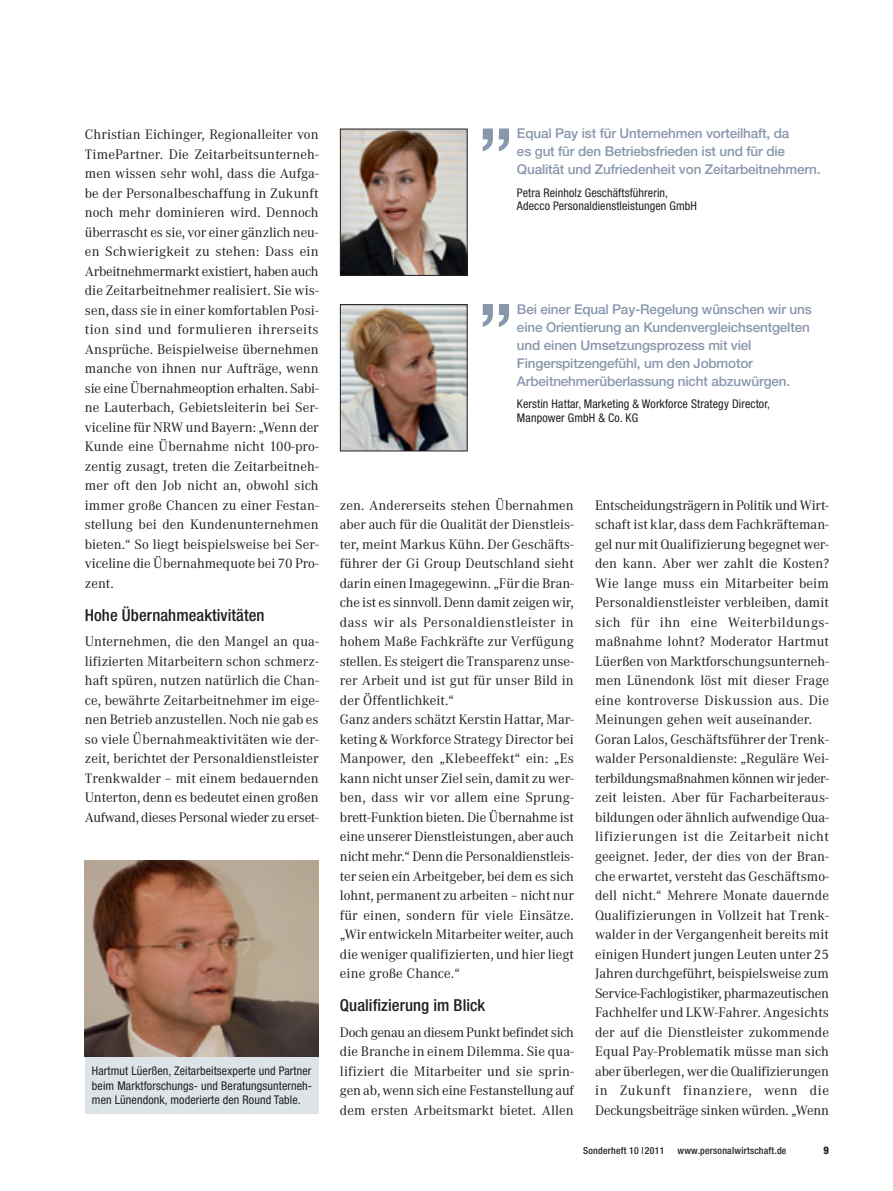
<style>
.page{position:relative;width:893px;height:1191px;background:#fff}
.page>*{position:absolute;margin:0;border:0;box-sizing:border-box;transform-origin:0 0}
.t1{font:500 81px "Helvetica Neue";color:#8897ad}
.t2{font:500 condensed 16.5px "Helvetica Neue";letter-spacing:.005em;color:#231f20}
.t3{font:14.25px/19.5px "Corporate A";color:#231f20;text-align:justify}
.t4{font:500 13.5px/18px "Helvetica Neue";letter-spacing:-.01em;color:#8897ad}
.t5{font:condensed 12px/13.5px "Helvetica Neue";letter-spacing:.01em;color:#231f20}
.t6{font:800 condensed 10.5px "Helvetica Neue";color:#231f20}
.t7{font:500 condensed 9.75px "Helvetica Neue";letter-spacing:.025em;color:#231f20}
</style>
<div class="page">
<img style="left:342px;top:131px;width:124px;height:143px">
<div style="left:340px;top:129px;width:128px;height:147px;border:1px solid #231f20"></div>
<img style="left:342px;top:306px;width:124px;height:143px">
<div style="left:340px;top:304px;width:128px;height:147px;border:1px solid #231f20"></div>
<div style="left:85px;top:880px;width:234px;height:233px;background:#dde4e8"></div>
<img style="left:85px;top:860px;width:234px;height:196px">
<p class="t3" style="left:85px;top:126px;width:235px">Christian Eichinger, Regionalleiter von TimePartner. Die Zeitarbeitsunterneh&shy;men wissen sehr wohl, dass die Aufga&shy;be der Personalbeschaffung in Zukunft noch mehr dominieren wird. Dennoch überrascht es sie, vor einer gänzlich neu&shy;en Schwierigkeit zu stehen: Dass ein Arbeitnehmermarkt existiert, haben auch die Zeitarbeitnehmer realisiert. Sie wis&shy;sen, dass sie in einer komfortablen Posi&shy;tion sind und formulieren ihrerseits Ansprüche. Beispielweise übernehmen manche von ihnen nur Aufträge, wenn sie eine Übernahmeoption erhalten. Sabi&shy;ne Lauterbach, Gebietsleiterin bei Ser&shy;viceline für NRW und Bayern: „Wenn der Kunde eine Übernahme nicht 100-pro&shy;zentig zusagt, treten die Zeitarbeitneh&shy;mer oft den Job nicht an, obwohl sich immer große Chancen zu einer Festan&shy;stellung bei den Kundenunternehmen bieten.“ So liegt beispielsweise bei Ser&shy;viceline die Übernahmequote bei 70 Pro&shy;zent.</p>
<p class="t2" style="left:85px;top:609px;width:181px">Hohe Übernahmeaktivitäten</p>
<p class="t3" style="left:85px;top:633px;width:235px">Unternehmen, die den Mangel an qua&shy;lifizierten Mitarbeitern schon schmerz&shy;haft spüren, nutzen natürlich die Chan&shy;ce, bewährte Zeitarbeitnehmer im eige&shy;nen Betrieb anzustellen. Noch nie gab es so viele Übernahmeaktivitäten wie der&shy;zeit, berichtet der Personaldienstleister Trenkwalder – mit einem bedauernden Unterton, denn es bedeutet einen großen Aufwand, dieses Personal wieder zu erset-</p>
<p class="t5" style="left:92px;top:1065px;width:222px;line-height:14.2px;text-align:justify">Hartmut Lüerßen, Zeitarbeitsexperte und Partner beim Marktforschungs- und Beratungsunterneh&shy;men Lünendonk, moderierte den Round Table.</p>
<h1 class="t1" style="left:478px;top:82px;width:37px">„</h1>
<p class="t4" style="left:517px;top:126px;width:305px">Equal Pay ist für Unternehmen vorteilhaft, da<br>es gut für den Betriebsfrieden ist und für die<br>Qualität und Zufriedenheit von Zeitarbeitnehmern.</p>
<p class="t5" style="left:517px;top:187px;width:181px">Petra Reinholz Geschäftsführerin,<br>Adecco Personaldienstleistungen GmbH</p>
<h1 class="t1" style="left:478px;top:257px;width:37px">„</h1>
<p class="t4" style="left:517px;top:301px;width:296px">Bei einer Equal Pay-Regelung wünschen wir uns eine Orientierung an Kundenvergleichsentgelten und einen Umsetzungsprozess mit viel Fingerspitzengefühl, um den Jobmotor Arbeitnehmerüberlassung nicht abzuwürgen.</p>
<p class="t5" style="left:517px;top:398px;width:255px">Kerstin Hattar, Marketing &amp; Workforce Strategy Director,<br>Manpower GmbH &amp; Co. KG</p>
<p class="t3" style="left:340px;top:497px;width:235px;text-align:left">zen. Andererseits stehen Übernahmen aber auch für die Qualität der Dienstleis&shy;ter, meint Markus Kühn. Der Geschäfts&shy;führer der Gi Group Deutschland sieht darin einen Imagegewinn. „Für die Bran&shy;che ist es sinnvoll. Denn damit zeigen wir, dass wir als Personaldienstleister in hohem Maße Fachkräfte zur Verfügung stellen. Es steigert die Transparenz unse&shy;rer Arbeit und ist gut für unser Bild in der Öffentlichkeit.“<br>Ganz anders schätzt Kerstin Hattar, Mar&shy;keting &amp; Workforce Strategy Director bei Manpower, den „Klebeeffekt“ ein: „Es kann nicht unser Ziel sein, damit zu wer&shy;ben, dass wir vor allem eine Sprung&shy;brett-Funktion bieten. Die Übernahme ist eine unserer Dienstleistungen, aber auch nicht mehr.“ Denn die Personaldienstleis&shy;ter seien ein Arbeitgeber, bei dem es sich lohnt, permanent zu arbeiten – nicht nur für einen, sondern für viele Einsätze. „Wir entwickeln Mitarbeiter weiter, auch die weniger qualifizierten, und hier liegt eine große Chance.“</p>
<p class="t2" style="left:340px;top:999px;width:147px">Qualifizierung im Blick</p>
<p class="t3" style="left:340px;top:1023px;width:235px">Doch genau an diesem Punkt befindet sich die Branche in einem Dilemma. Sie qua&shy;lifiziert die Mitarbeiter und sie sprin&shy;gen ab, wenn sich eine Festanstellung auf dem ersten Arbeitsmarkt bietet. Allen</p>
<p class="t3" style="left:595px;top:497px;width:235px;text-align:left">Entscheidungsträgern in Politik und Wirt&shy;schaft ist klar, dass dem Fachkräfteman&shy;gel nur mit Qualifizierung begegnet wer&shy;den kann. Aber wer zahlt die Kosten?<br>Wie lange muss ein Mitarbeiter beim Personaldienstleister verbleiben, damit sich für ihn eine Weiterbildungs&shy;maßnahme lohnt? Moderator Hartmut Lüerßen von Marktforschungsunterneh&shy;men Lünendonk löst mit dieser Frage eine kontroverse Diskussion aus. Die Meinungen gehen weit auseinander.<br>Goran Lalos, Geschäftsführer der Trenk&shy;walder Personaldienste: „Reguläre Wei&shy;terbildungsmaßnahmen können wir jeder&shy;zeit leisten. Aber für Facharbeiteraus&shy;bildungen oder ähnlich aufwendige Qua&shy;lifizierungen ist die Zeitarbeit nicht geeignet. Jeder, der dies von der Bran&shy;che erwartet, versteht das Geschäftsmo&shy;dell nicht.“ Mehrere Monate dauernde Qualifizierungen in Vollzeit hat Trenk&shy;walder in der Vergangenheit bereits mit einigen Hundert jungen Leuten unter 25<br>Jahren durchgeführt, beispielsweise zum Service-Fachlogistiker, pharmazeutischen Fachhelfer und LKW-Fahrer. Angesichts der auf die Dienstleister zukommende Equal Pay-Problematik müsse man sich aber überlegen, wer die Qualifizierungen in Zukunft finanziere, wenn die Deckungsbeiträge sinken würden. „Wenn</p>
<p class="t7" style="left:583px;top:1146px;width:83px">Sonderheft 10 |2011</p>
<p class="t7" style="left:677px;top:1146px;width:110px">www.personalwirtschaft.de</p>
<p class="t6" style="left:823px;top:1146px;width:7px">9</p>
</div>
